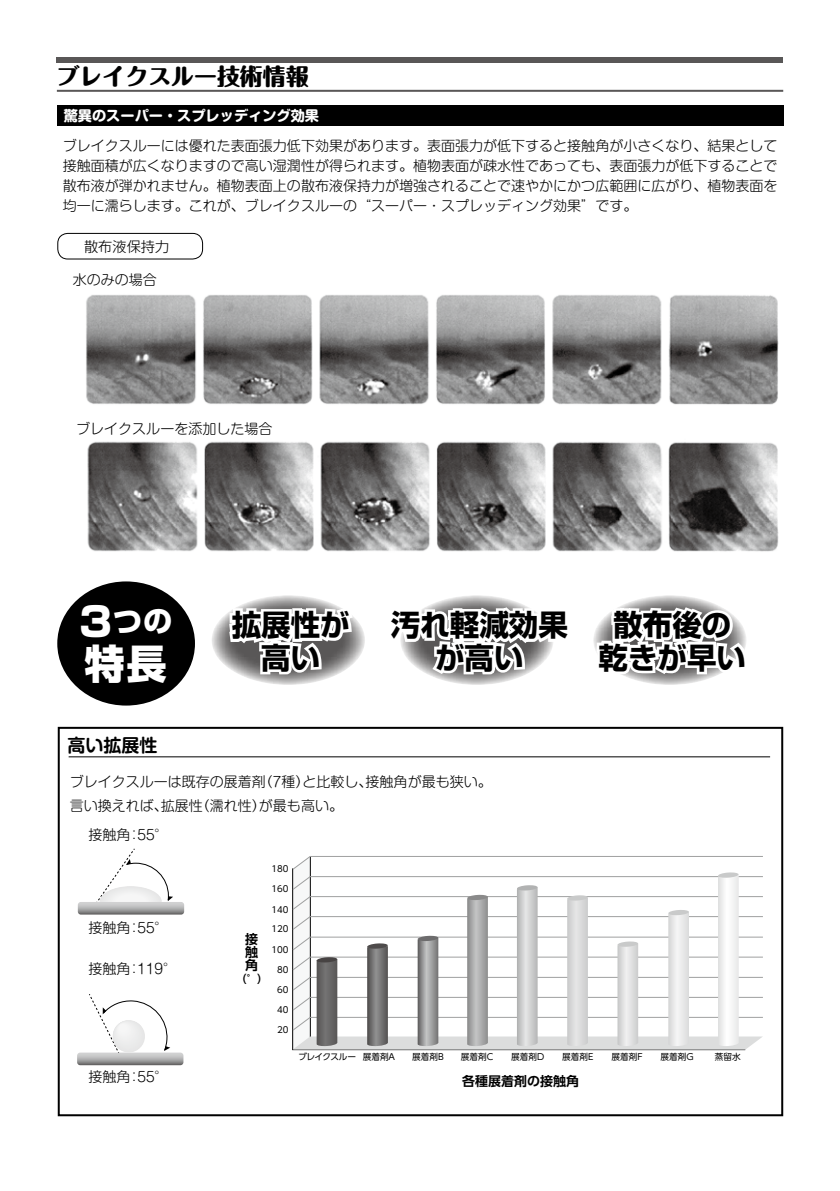
<style>
.page{position:relative;width:840px;height:1191px;background:#fff}
.page>*{position:absolute;margin:0;border:0;box-sizing:border-box;transform-origin:0 0}
.t1{font:800 40.2px "Shin Go Pro";color:#fff}
.t2{font:700 29.4px/32.4px "Shin Go Pro";color:#000;text-align:center}
.t3{font:800 28.6px "Shin Go Pro";color:#fff}
.t4{font:800 22.8px "Maru Fo Pro";color:#000}
.t5{font:700 18px "Shin M Go Pr 6 N De";color:#000}
.t6{font:700 14.2px "Shin M Go Pro";color:#fff}
.t7{font:300 14.2px "UD Shin Go Pro";color:#000}
.t8{font:300 14px/20px "Shin M Go Pro";color:#000;text-align:justify}
.t9{font:700 13px/13px "UD Shin Go Pro De";color:#000;text-align:justify}
.t10{font:700 10.8px "UD Shin Go Pro De";color:#000}
.t11{font:8.6px "UD Shin Go Pro";color:#000}
.t12{font:8.6px "UD Shin Go Pro";letter-spacing:-.03em;color:#000}
.s1{font-size:40.2px}
</style>
<div class="page">
<div style="left:57px;top:581px;width:138px;height:124px;background:#000;border-radius:50%"></div>
<div style="left:57px;top:105px;width:725px;height:20px;background:#000"></div>
<img style="left:86px;top:295px;width:693px;height:110px">
<img style="left:87px;top:441px;width:692px;height:111px">
<svg style="left:211px;top:595px;width:154px;height:90px"></svg>
<svg style="left:226px;top:595px;width:537px;height:454px"></svg>
<hr style="left:69px;top:756px;width:700px;height:1px;background:#000">
<div style="left:57px;top:57px;width:725px;height:5px;background:#595757"></div>
<hr style="left:57px;top:90px;width:725px;height:2px;background:#595757">
<div style="left:57px;top:233px;width:146px;height:26px;border:1px solid #000;border-radius:10px"></div>
<svg style="left:78px;top:848px;width:106px;height:66px"></svg>
<svg style="left:77px;top:994px;width:106px;height:71px"></svg>
<h3 class="t4" style="left:57px;top:58px;width:253px">ブレイクスルー技術情報</h3>
<p class="t6" style="left:64px;top:104px;width:257px">驚異のスーパー・スプレッディング効果</p>
<p class="t8" style="left:63px;top:134px;width:715px">ブレイクスルーには優れた表面張力低下効果があります。表面張力が低下すると接触角が小さくなり、結果として接触面積が広くなりますので高い湿潤性が得られます。植物表面が疎水性であっても、表面張力が低下することで散布液が弾かれません。植物表面上の散布液保持力が増強されることで速やかにかつ広範囲に広がり、植物表面を均一に濡らします。これが、ブレイクスルーの“スーパー・スプレッディング効果”です。</p>
<p class="t7" style="left:84px;top:235px;width:87px">散布液保持力</p>
<p class="t8" style="left:73px;top:268px;width:85px">水のみの場合</p>
<p class="t8" style="left:76px;top:417px;width:198px">ブレイクスルーを添加した場合</p>
<h3 class="t3" style="left:79px;top:598px;width:94px"><span class="s1">3</span>つの</h3>
<h1 class="t1" style="left:84px;top:631px;width:84px">特長</h1>
<p class="t5" style="left:67px;top:730px;width:91px">高い拡展性</p>
<h2 class="t2" style="left:231px;top:606px;width:119px">拡展性が高い</h2>
<h2 class="t2" style="left:390px;top:606px;width:178px">汚れ軽減効果が高い</h2>
<h2 class="t2" style="left:598px;top:606px;width:149px">散布後の乾きが早い</h2>
<p class="t8" style="left:70px;top:768px;width:423px;line-height:24px">ブレイクスルーは既存の展着剤（7種）と比較し、接触角が最も狭い。言い換えれば、拡展性（濡れ性）が最も高い。</p>
<p class="t8" style="left:88px;top:823px;width:82px">接触角：55°</p>
<p class="t8" style="left:88px;top:916px;width:82px">接触角：55°</p>
<p class="t8" style="left:88px;top:956px;width:90px">接触角：119°</p>
<p class="t8" style="left:88px;top:1065px;width:82px">接触角：55°</p>
<p class="t9" style="left:245px;top:932px;width:14px">接触角</p>
<p class="t10" style="left:236px;top:970px;width:34px">（°）</p>
<p class="t11" style="left:271px;top:861px;width:19px">180</p>
<p class="t11" style="left:271px;top:882px;width:19px">160</p>
<p class="t11" style="left:271px;top:902px;width:19px">140</p>
<p class="t11" style="left:271px;top:922px;width:19px">120</p>
<p class="t11" style="left:271px;top:942px;width:19px">100</p>
<p class="t11" style="left:277px;top:962px;width:13px">80</p>
<p class="t11" style="left:277px;top:982px;width:13px">60</p>
<p class="t11" style="left:277px;top:1002px;width:13px">40</p>
<p class="t11" style="left:277px;top:1022px;width:13px">20</p>
<p class="t12" style="left:298px;top:1050px;width:98px">ブレイクスルー 展着剤A</p>
<p class="t11" style="left:412px;top:1050px;width:33px">展着剤B</p>
<p class="t11" style="left:460px;top:1050px;width:34px">展着剤C</p>
<p class="t11" style="left:511px;top:1050px;width:35px">展着剤D</p>
<p class="t9" style="left:462px;top:1074px;width:118px">各種展着剤の接触角</p>
<p class="t11" style="left:562px;top:1050px;width:33px">展着剤E</p>
<p class="t11" style="left:611px;top:1050px;width:33px">展着剤F</p>
<p class="t11" style="left:660px;top:1050px;width:35px">展着剤G</p>
<p class="t11" style="left:714px;top:1050px;width:27px">蒸留水</p>
</div>
